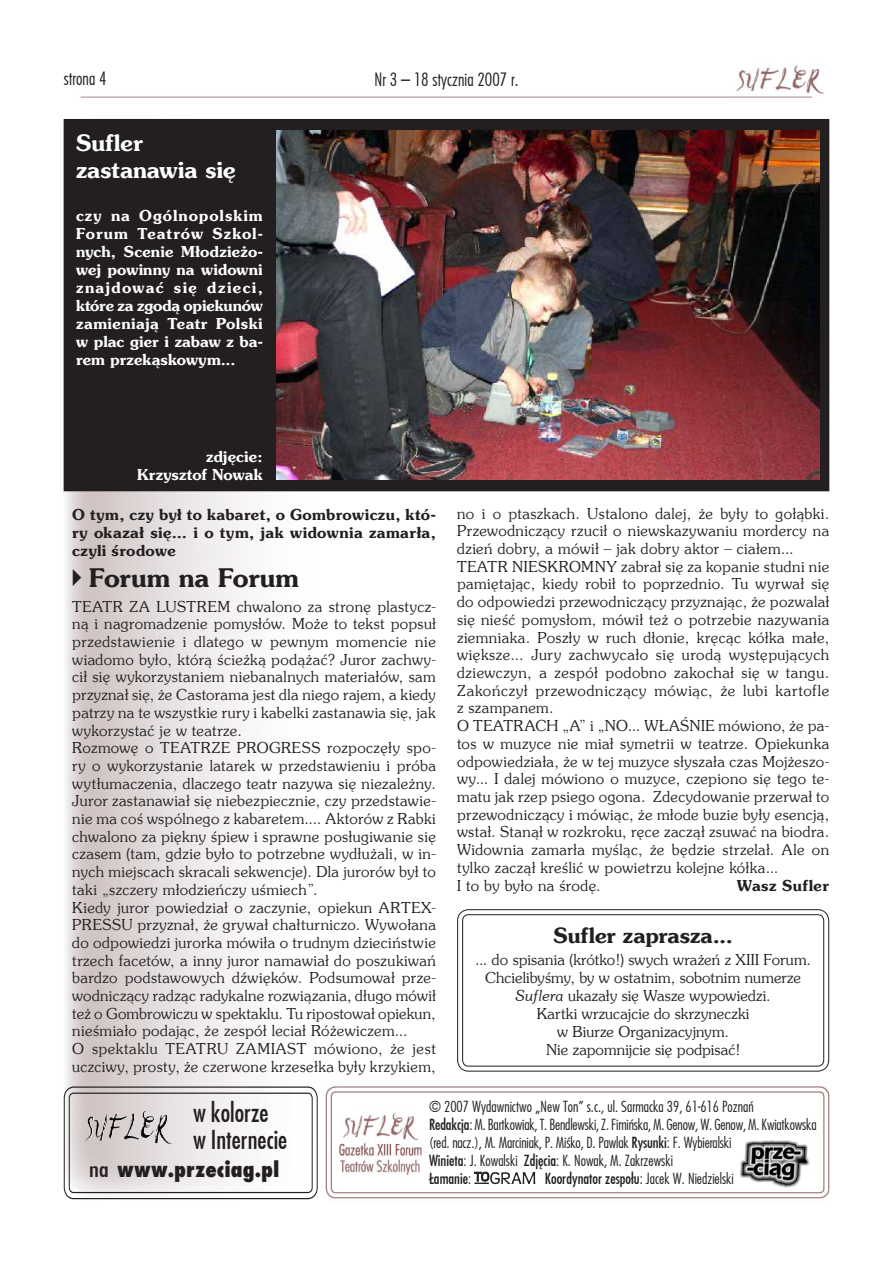
<style>
.page{position:relative;width:893px;height:1263px;background:#fff}
.page>*{position:absolute;margin:0;border:0;box-sizing:border-box;transform-origin:0 0}
.t1{font:25.5px/27.3px "Fujiyama";color:#231f20}
.t2{font:700 25.5px "Southern";letter-spacing:-.01em;color:#231f20}
.t3{font:700 22.5px/27px "Southern";letter-spacing:-.005em;color:#fff}
.t4{font:800 21px "Fujiyama";color:#231f20}
.t5{font:700 21px "Southern";letter-spacing:-.005em;color:#231f20}
.t6{font:300 18px "Fujiyama";color:#231f20}
.t7{font:15px/17.7px "Southern";letter-spacing:.03em;color:#231f20}
.t8{font:300 15px/18px "Fujiyama";letter-spacing:-.01em;color:#231f20}
.t9{font:700 15px/18px "Southern";letter-spacing:.005em;color:#fff;text-align:justify}
.t10{font:15px/18px "Southern";letter-spacing:.01em;color:#231f20;text-align:center}
.t11{font:700 15px/18px "Southern";letter-spacing:.025em;color:#231f20;text-align:justify}
.s1{font-weight:400}
.s2{font-style:italic}
.s3{color:#fff}
</style>
<div class="page">
<img style="left:63px;top:65px;width:767px;height:1135px">
<img style="left:739px;top:1136px;width:71px;height:53px">
<svg style="left:474px;top:1172px;width:61px;height:12px"></svg>
<svg style="left:63px;top:1086px;width:255px;height:112px"></svg>
<div style="left:64px;top:119px;width:765px;height:372px;background:#231f20"></div>
<img style="left:276px;top:130px;width:543px;height:349px">
<svg style="left:457px;top:909px;width:373px;height:162px"></svg>
<svg style="left:462px;top:914px;width:363px;height:152px"></svg>
<p class="t6" style="left:64px;top:67px;width:44px">strona 4</p>
<p class="t6" style="left:375px;top:68px;width:145px">Nr 3 – 18 stycznia 2007 r.</p>
<h2 class="t3" style="left:76px;top:129px;width:161px">Sufler zastanawia się</h2>
<p class="t9" style="left:76px;top:207px;width:188px">czy na Ogólnopolskim Forum Teatrów Szkol&shy;nych, Scenie Młodzieżo&shy;wej powinny na widowni znajdować się dzieci, które za zgodą opiekunów zamieniają Teatr Polski w plac gier i zabaw z ba&shy;rem przekąskowym...</p>
<p class="t9" style="left:137px;top:447px;width:127px;text-align:right">zdjęcie:<br>Krzysztof Nowak</p>
<p class="t7" style="left:457px;top:504px;width:374px">no i o ptaszkach. Ustalono dalej, że były to gołąbki.<br>Przewodniczący rzucił o niewskazywaniu mordercy na dzień dobry, a mówił – jak dobry aktor – ciałem...<br>TEATR NIESKROMNY zabrał się za kopanie studni nie pamiętając, kiedy robił to poprzednio. Tu wyrwał się do odpowiedzi przewodniczący przyznając, że pozwalał się nieść pomysłom, mówił też o potrzebie nazywania ziemniaka. Poszły w ruch dłonie, kręcąc kółka małe, większe... Jury zachwycało się urodą występujących dziewczyn, a zespół podobno zakochał się w tangu.<br>Zakończył przewodniczący mówiąc, że lubi kartofle z szampanem.<br>O TEATRACH „A” i „NO... WŁAŚNIE mówiono, że pa&shy;tos w muzyce nie miał symetrii w teatrze. Opiekunka odpowiedziała, że w tej muzyce słyszała czas Mojżeszo&shy;wy... I dalej mówiono o muzyce, czepiono się tego te&shy;matu jak rzep psiego ogona. Zdecydowanie przerwał to przewodniczący i mówiąc, że młode buzie były esencją, wstał. Stanął w rozkroku, ręce zaczął zsuwać na biodra.<br>Widownia zamarła myśląc, że będzie strzelał. Ale on tylko zaczął kreślić w powietrzu kolejne kółka...<br>I to by było na środę.</p>
<p class="t11" style="left:72px;top:505px;width:365px">O tym, czy był to kabaret, o Gombrowiczu, któ&shy;ry okazał się... i o tym, jak widownia zamarła, czyli środowe</p>
<h1 class="t2" style="left:63px;top:562px;width:238px">✔Forum na Forum</h1>
<p class="t7" style="left:72px;top:597px;width:365px">TEATR ZA LUSTREM chwalono za stronę plastycz&shy;ną i nagromadzenie pomysłów. Może to tekst popsuł przedstawienie i dlatego w pewnym momencie nie wiadomo było, którą ścieżką podążać? Juror zachwy&shy;cił się wykorzystaniem niebanalnych materiałów, sam przyznał się, że Castorama jest dla niego rajem, a kiedy patrzy na te wszystkie rury i kabelki zastanawia się, jak wykorzystać je w teatrze.<br>Rozmowę o TEATRZE PROGRESS rozpoczęły spo&shy;ry o wykorzystanie latarek w przedstawieniu i próba wytłumaczenia, dlaczego teatr nazywa się niezależny.<br>Juror zastanawiał się niebezpiecznie, czy przedstawie&shy;nie ma coś wspólnego z kabaretem.... Aktorów z Rabki chwalono za piękny śpiew i sprawne posługiwanie się czasem (tam, gdzie było to potrzebne wydłużali, w in&shy;nych miejscach skracali sekwencje). Dla jurorów był to taki „szczery młodzieńczy uśmiech”.<br>Kiedy juror powiedział o zaczynie, opiekun ARTEX-PRESSU przyznał, że grywał chałturniczo. Wywołana do odpowiedzi jurorka mówiła o trudnym dzieciństwie trzech facetów, a inny juror namawiał do poszukiwań bardzo podstawowych dźwięków. Podsumował prze&shy;wodniczący radząc radykalne rozwiązania, długo mówił też o Gombrowiczu w spektaklu. Tu ripostował opiekun, nieśmiało podając, że zespół leciał Różewiczem...<br>O spektaklu TEATRU ZAMIAST mówiono, że jest uczciwy, prosty, że czerwone krzesełka były krzykiem,</p>
<h1 class="t1" style="left:193px;top:1098px;width:95px">w kolorze<br>w Internecie</h1>
<h3 class="t4" style="left:89px;top:1155px;width:192px"><span class="s1">na</span> www.przeciag.pl</h3>
<p class="t11" style="left:737px;top:876px;width:93px">Wasz Sufler</p>
<h3 class="t5" style="left:553px;top:922px;width:181px">Sufler zaprasza...</h3>
<p class="t10" style="left:475px;top:950px;width:337px">... do spisania (krótko!) swych wrażeń z XIII Forum.<br>Chcielibyśmy, by w ostatnim, sobotnim numerze <span class="s2">Suflera</span> ukazały się Wasze wypowiedzi.<br>Kartki wrzucajcie do skrzyneczki<br>w Biurze Organizacyjnym.<br>Nie zapomnijcie się podpisać!</p>
<p class="t8" style="left:429px;top:1097px;width:389px">© 2007 Wydawnictwo „New Ton” s.c., ul. Sarmacka 39, 61-616 Poznañ<br><span class="s1">Redakcja</span>: M. Bartkowiak, T. Bendlewski, Z. Fimińska, M. Genow, W. Genow, M. Kwiatkowska (red. nacz.), M. Marciniak, P. Miśko, D. Pawlak <span class="s1">Rysunki</span>: F. Wybieralski<br><span class="s1">Winieta</span>: J. Kowalski <span class="s1">Zdjęcia</span>: K. Nowak, M. Zakrzewski<br><span class="s1">£amanie</span>: <span class="s3">W. Niedzielski</span> <span class="s1">Koordynator zespo³u</span>: Jacek W. Niedzielski</p>
</div>
